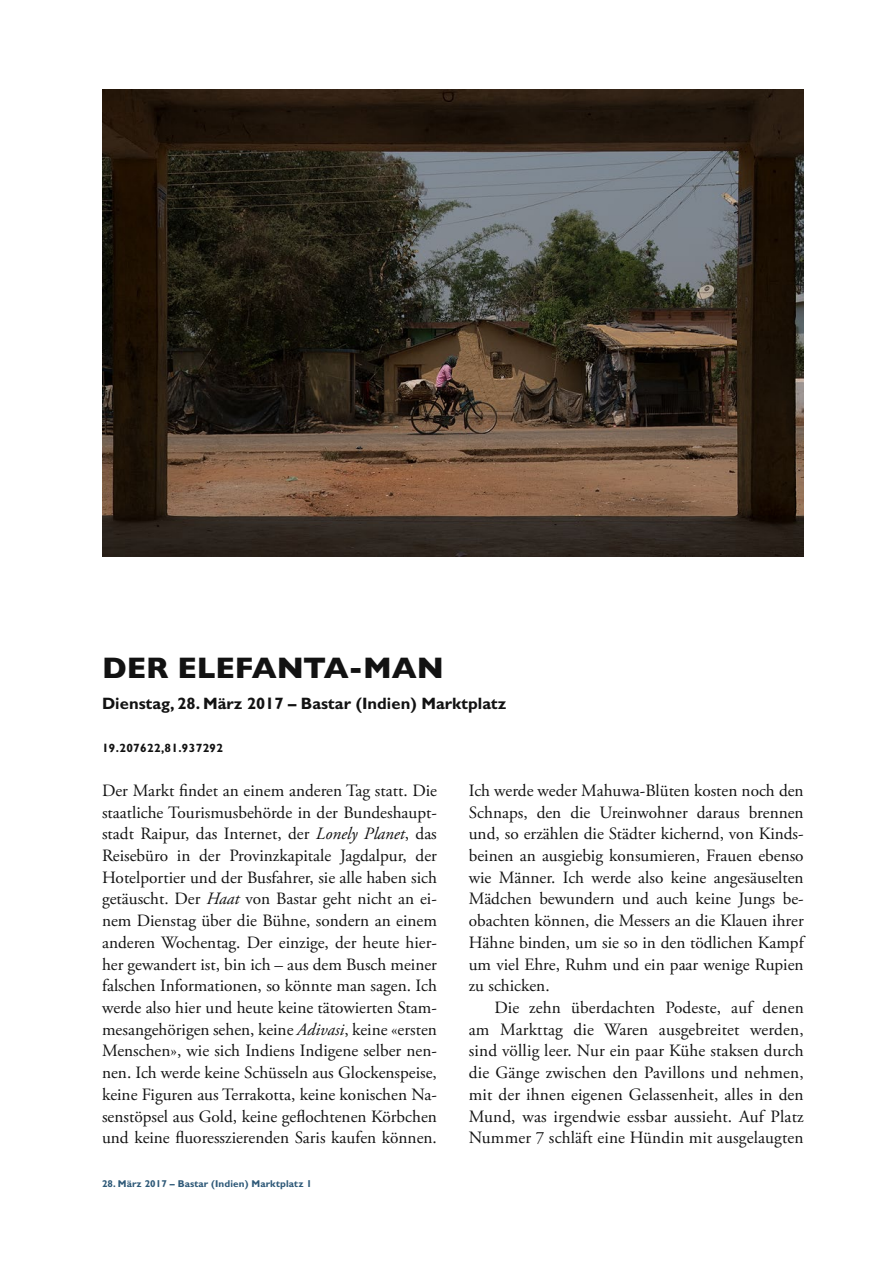
<style>
.page{position:relative;width:893px;height:1263px;background:#fff}
.page>*{position:absolute;margin:0;border:0;box-sizing:border-box;transform-origin:0 0}
.t1{font:800 30px "Gill Sans MT Pro";color:#121212}
.t2{font:17.25px/21.8px "Adobe Garamond Pro";color:#121212;text-align:justify}
.t3{font:700 16.5px "Gill Sans MT Pro";color:#121212}
.t4{font:700 12px "Gill Sans MT Pro";letter-spacing:.025em;color:#121212}
.t5{font:700 9.9px "Gill Sans MT Pro";letter-spacing:.01em;color:#2e5978}
.s1{font-style:italic}
</style>
<div class="page">
<img style="left:102px;top:89px;width:702px;height:468px">
<h1 class="t1" style="left:102px;top:650px;width:343px">DER ELEFANTA-MAN</h1>
<p class="t3" style="left:102px;top:693px;width:406px">Dienstag, 28. März 2017 – Bastar (Indien) Marktplatz</p>
<p class="t4" style="left:102px;top:741px;width:123px">19.207622,81.937292</p>
<p class="t2" style="left:102px;top:780px;width:336px">Der Markt findet an einem anderen Tag statt. Die staatliche Tourismusbehörde in der Bundeshaupt&shy;stadt Raipur, das Internet, der <span class="s1">Lonely Planet</span>, das Reisebüro in der Provinzkapitale Jagdalpur, der Hotelportier und der Busfahrer, sie alle haben sich getäuscht. Der <span class="s1">Haat</span> von Bastar geht nicht an ei&shy;nem Dienstag über die Bühne, sondern an einem anderen Wochentag. Der einzige, der heute hier&shy;her gewandert ist, bin ich – aus dem Busch meiner falschen Informationen, so könnte man sagen. Ich werde also hier und heute keine tätowierten Stam&shy;mesangehörigen sehen, keine <span class="s1">Adivasi</span>, keine «ersten Menschen», wie sich Indiens Indigene selber nen&shy;nen. Ich werde keine Schüsseln aus Glockenspeise, keine Figuren aus Terrakotta, keine konischen Na&shy;senstöpsel aus Gold, keine geflochtenen Körbchen und keine fluoresszierenden Saris kaufen können.</p>
<p class="t5" style="left:102px;top:1177px;width:211px">28. März 2017 – Bastar (Indien) Marktplatz 1</p>
<p class="t2" style="left:469px;top:780px;width:336px">Ich werde weder Mahuwa-Blüten kosten noch den Schnaps, den die Ureinwohner daraus brennen und, so erzählen die Städter kichernd, von Kinds&shy;beinen an ausgiebig konsumieren, Frauen ebenso wie Männer. Ich werde also keine angesäuselten Mädchen bewundern und auch keine Jungs be&shy;obachten können, die Messers an die Klauen ihrer Hähne binden, um sie so in den tödlichen Kampf um viel Ehre, Ruhm und ein paar wenige Rupien zu schicken.</p>
<p class="t2" style="left:469px;top:997px;width:336px;text-indent:26px">Die zehn überdachten Podeste, auf denen am Markttag die Waren ausgebreitet werden, sind völlig leer. Nur ein paar Kühe staksen durch die Gänge zwischen den Pavillons und nehmen, mit der ihnen eigenen Gelassenheit, alles in den Mund, was irgendwie essbar aussieht. Auf Platz Nummer 7 schläft eine Hündin mit ausgelaugten</p>
</div>
